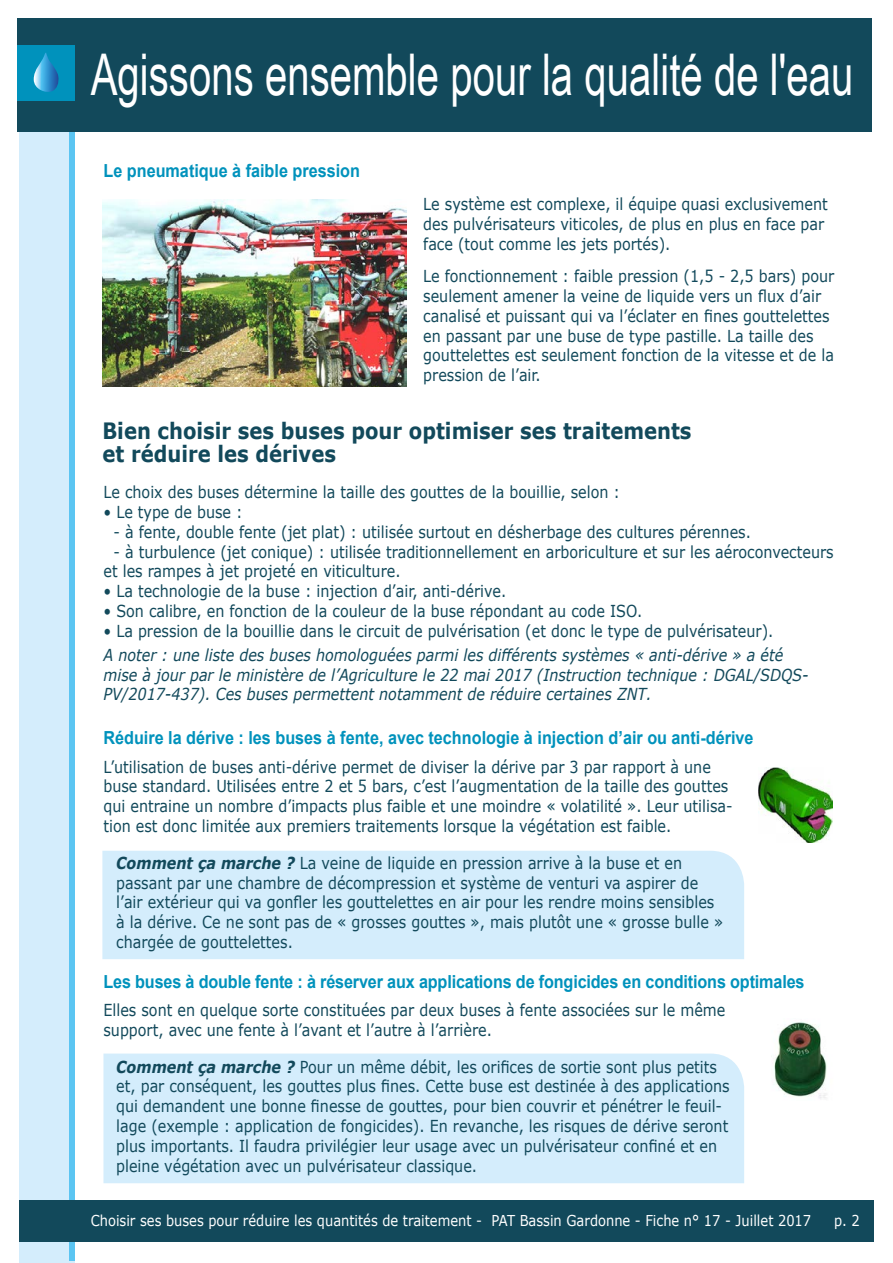
<style>
.page{position:relative;width:893px;height:1263px;background:#fff}
.page>*{position:absolute;margin:0;border:0;box-sizing:border-box;transform-origin:0 0}
.t1{font:57.45px "Arial Narrow";color:#fff;scale:.85 1}
.t2{font:700 22.5px/22.5px "Verdana";color:#12495b;scale:.87 1}
.t3{font:700 18px "Arial";color:#0092bc;scale:.9 1}
.t4{font:16.5px/19.8px "Verdana";color:#12495b;scale:.87 1}
.t5{font:italic 16.5px/19.8px "Verdana";color:#12495b;scale:.87 1}
.t6{font:15px "Verdana";color:#fff;scale:.87 1}
.s1{font-weight:700;font-style:italic}
</style>
<div class="page">
<div style="left:103px;top:1053px;width:641px;height:130px;background:#d4edfc"></div>
<div style="left:102px;top:851px;width:642px;height:108px;background:#d4edfc"></div>
<div style="left:19px;top:131px;width:55px;height:1132px;background:#d4edfc"></div>
<div style="left:70px;top:18px;width:5px;height:1243px;background:#5bc5f2"></div>
<div style="left:17px;top:18px;width:855px;height:114px;background:#12495b"></div>
<div style="left:17px;top:45px;width:58px;height:55px;background:#0092bc"></div>
<svg style="left:34px;top:53px;width:25px;height:39px"></svg>
<div style="left:19px;top:1200px;width:855px;height:42px;background:#12495b"></div>
<img style="left:758px;top:768px;width:75px;height:74px">
<img style="left:774px;top:1021px;width:53px;height:78px">
<img style="left:102px;top:199px;width:305px;height:187px">
<h1 class="t1" style="left:91px;top:33px;width:899px">Agissons ensemble pour la qualité de l'eau</h1>
<p class="t3" style="left:103px;top:158px;width:287px">Le pneumatique à faible pression</p>
<p class="t4" style="left:423px;top:194px;width:466px">Le système est complexe, il équipe quasi exclusivement des pulvérisateurs viticoles, de plus en plus en face par face (tout comme les jets portés).</p>
<p class="t4" style="left:423px;top:266px;width:474px">Le fonctionnement : faible pression (1,5 - 2,5 bars) pour seulement amener la veine de liquide vers un flux d’air canalisé et puissant qui va l’éclater en fines gouttelettes en passant par une buse de type pastille. La taille des gouttelettes est seulement fonction de la vitesse et de la pression de l’air.</p>
<h2 class="t2" style="left:102px;top:419px;width:679px">Bien choisir ses buses pour optimiser ses traitements et réduire les dérives</h2>
<p class="t4" style="left:103px;top:482px;width:595px">Le choix des buses détermine la taille des gouttes de la bouillie, selon :</p>
<p class="t4" style="left:103px;top:502px;width:162px">• Le type de buse :</p>
<p class="t4" style="left:114px;top:522px;width:734px">- à fente, double fente (jet plat) : utilisée surtout en désherbage des cultures pérennes.</p>
<p class="t4" style="left:103px;top:541px;width:841px;text-indent:10px">- à turbulence (jet conique) : utilisée traditionnellement en arboriculture et sur les aéroconvecteurs et les rampes à jet projeté en viticulture.</p>
<p class="t4" style="left:103px;top:581px;width:464px">• La technologie de la buse : injection d’air, anti-dérive.</p>
<p class="t4" style="left:103px;top:601px;width:621px">• Son calibre, en fonction de la couleur de la buse répondant au code ISO.</p>
<p class="t4" style="left:103px;top:621px;width:772px">• La pression de la bouillie dans le circuit de pulvérisation (et donc le type de pulvérisateur).</p>
<p class="t5" style="left:103px;top:645px;width:812px">A noter : une liste des buses homologuées parmi les différents systèmes « anti-dérive » a été mise à jour par le ministère de l’Agriculture le 22 mai 2017 (Instruction technique : DGAL/SDQS-<br>PV/2017-437). Ces buses permettent notamment de réduire certaines ZNT.</p>
<p class="t3" style="left:103px;top:725px;width:724px">Réduire la dérive : les buses à fente, avec technologie à injection d’air ou anti-dérive</p>
<p class="t4" style="left:103px;top:756px;width:725px">L’utilisation de buses anti-dérive permet de diviser la dérive par 3 par rapport à une buse standard. Utilisées entre 2 et 5 bars, c’est l’augmentation de la taille des gouttes qui entraine un nombre d’impacts plus faible et une moindre « volatilité ». Leur utilisa&shy;tion est donc limitée aux premiers traitements lorsque la végétation est faible.</p>
<p class="t4" style="left:116px;top:853px;width:699px"><span class="s1">Comment ça marche ?</span> La veine de liquide en pression arrive à la buse et en passant par une chambre de décompression et système de venturi va aspirer de l’air extérieur qui va gonfler les gouttelettes en air pour les rendre moins sensibles à la dérive. Ce ne sont pas de « grosses gouttes », mais plutôt une « grosse bulle » chargée de gouttelettes.</p>
<p class="t3" style="left:103px;top:968px;width:780px">Les buses à double fente : à réserver aux applications de fongicides en conditions optimales</p>
<p class="t4" style="left:103px;top:1000px;width:716px">Elles sont en quelque sorte constituées par deux buses à fente associées sur le même support, avec une fente à l’avant et l’autre à l’arrière.</p>
<p class="t4" style="left:116px;top:1056px;width:707px"><span class="s1">Comment ça marche ?</span> Pour un même débit, les orifices de sortie sont plus petits et, par conséquent, les gouttes plus fines. Cette buse est destinée à des applications qui demandent une bonne finesse de gouttes, pour bien couvrir et pénétrer le feuil&shy;lage (exemple : application de fongicides). En revanche, les risques de dérive seront plus importants. Il faudra privilégier leur usage avec un pulvérisateur confiné et en pleine végétation avec un pulvérisateur classique.</p>
<p class="t6" style="left:91px;top:1210px;width:830px">Choisir ses buses pour réduire les quantités de traitement - PAT Bassin Gardonne - Fiche n° 17 - Juillet 2017</p>
<p class="t6" style="left:834px;top:1210px;width:31px">p. 2</p>
</div>
